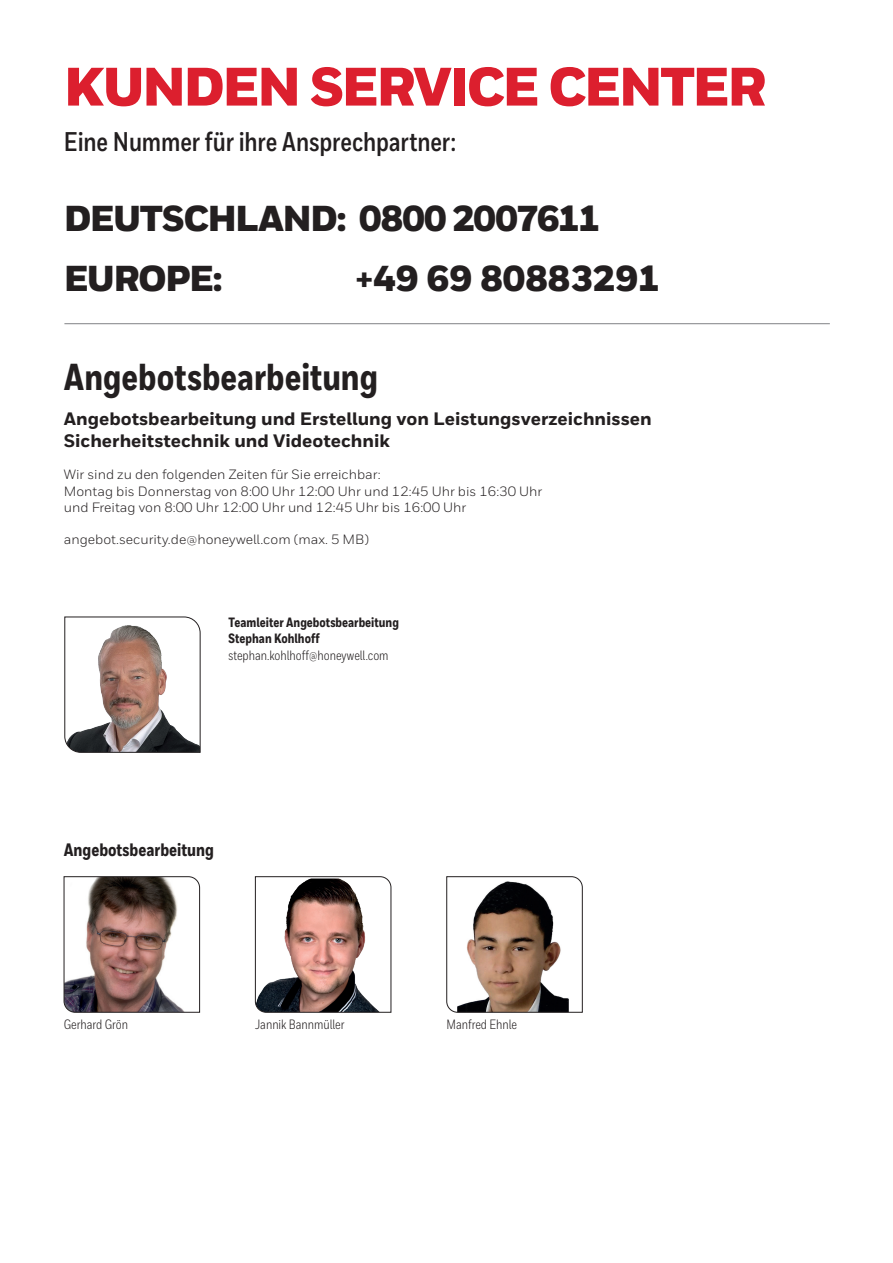
<style>
.page{position:relative;width:893px;height:1263px;background:#fff}
.page>*{position:absolute;margin:0;border:0;box-sizing:border-box;transform-origin:0 0}
.t1{font:900 54px "Honeywell Sans";letter-spacing:-.05em;color:#dc1f2e}
.t2{font:800 37.5px "Honeywell Cond";color:#231f20}
.t3{font:900 36px/60px "Honeywell Sans";letter-spacing:-.04em;color:#231f20}
.t4{font:900 36px "Honeywell Sans";color:#231f20}
.t5{font:700 27px "Honeywell Cond";letter-spacing:-.005em;color:#231f20}
.t6{font:800 18px/21.6px "Honeywell Sans";color:#231f20}
.t7{font:800 18px "Honeywell Cond";color:#231f20}
.t8{font:13.5px/16.2px "Honeywell Sans";color:#231f20}
.t9{font:13.5px "Honeywell Cond";color:#231f20}
.t10{font:800 13.5px/16.2px "Honeywell Cond";color:#231f20}
</style>
<div class="page">
<img style="left:64px;top:876px;width:136px;height:137px">
<svg style="left:255px;top:876px;width:136px;height:137px"></svg>
<svg style="left:64px;top:616px;width:137px;height:137px"></svg>
<hr style="left:64px;top:323px;width:766px;height:1px;background:#808285">
<svg style="left:446px;top:876px;width:137px;height:137px"></svg>
<h1 class="t1" style="left:64px;top:53px;width:705px">KUNDEN SERVICE CENTER</h1>
<h3 class="t5" style="left:64px;top:125px;width:393px">Eine Nummer für ihre Ansprechpartner:</h3>
<h3 class="t3" style="left:64px;top:190px;width:538px">DEUTSCHLAND: 0800 2007611<br>EUROPE:</h3>
<h3 class="t4" style="left:355px;top:256px;width:307px">+49 69 80883291</h3>
<h2 class="t2" style="left:64px;top:354px;width:316px">Angebotsbearbeitung</h2>
<h3 class="t6" style="left:64px;top:409px;width:590px">Angebotsbearbeitung und Erstellung von Leistungsverzeichnissen<br>Sicherheitstechnik und Videotechnik</h3>
<p class="t8" style="left:64px;top:467px;width:480px">Wir sind zu den folgenden Zeiten für Sie erreichbar:<br>Montag bis Donnerstag von 8:00 Uhr 12:00 Uhr und 12:45 Uhr bis 16:30 Uhr und Freitag von 8:00 Uhr 12:00 Uhr und 12:45 Uhr bis 16:00 Uhr</p>
<p class="t8" style="left:64px;top:531px;width:307px">angebot.security.de@honeywell.com (max. 5 MB)</p>
<p class="t10" style="left:229px;top:615px;width:172px">Teamleiter Angebotsbearbeitung<br>Stephan Kohlhoff</p>
<p class="t9" style="left:229px;top:647px;width:162px">stephan.kohlhoff@honeywell.com</p>
<h3 class="t7" style="left:64px;top:839px;width:152px">Angebotsbearbeitung</h3>
<p class="t9" style="left:64px;top:1017px;width:66px">Gerhard Grön</p>
<p class="t9" style="left:255px;top:1017px;width:91px">Jannik Bannmüller</p>
<p class="t9" style="left:446px;top:1017px;width:72px">Manfred Ehnle</p>
</div>
